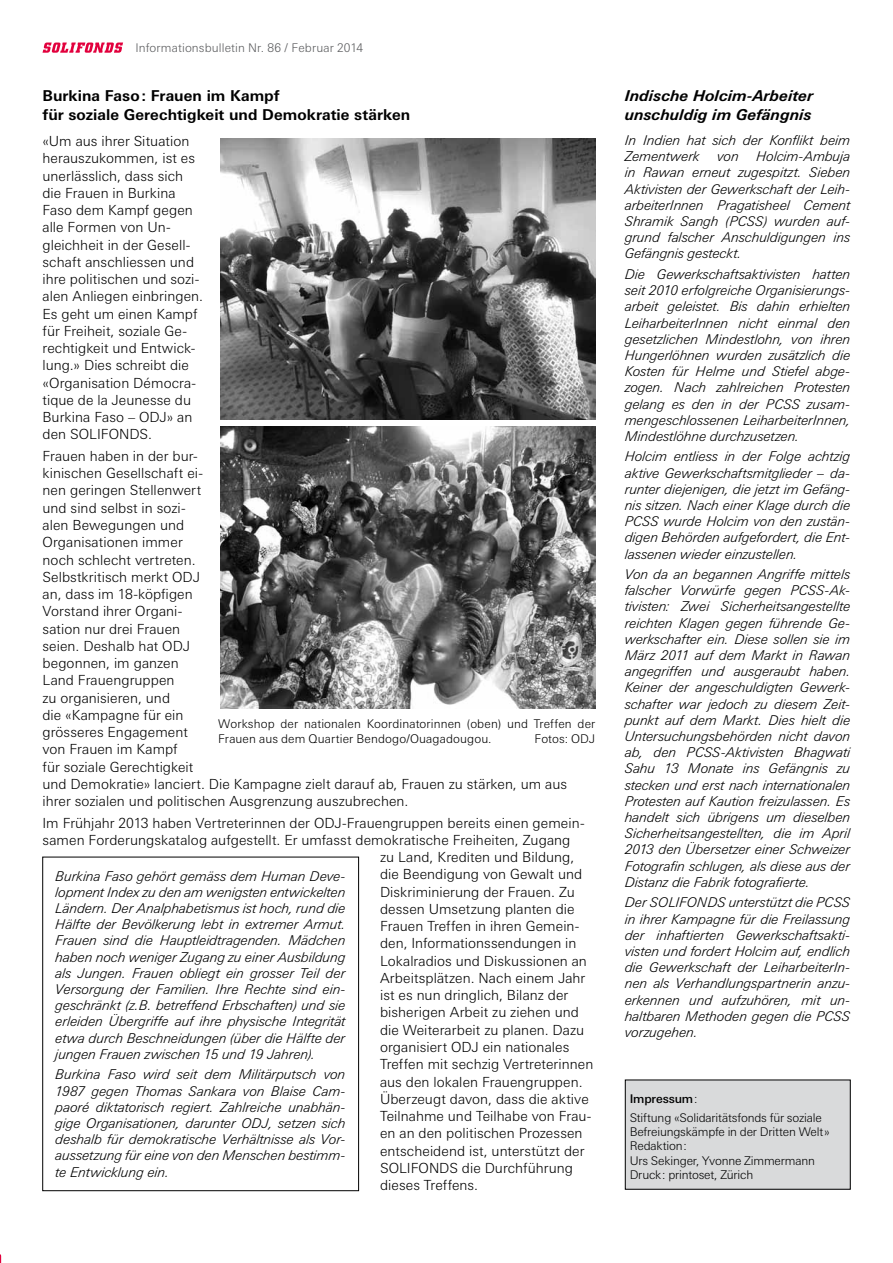
<style>
.page{position:relative;width:893px;height:1263px;background:#fff}
.page>*{position:absolute;margin:0;border:0;box-sizing:border-box;transform-origin:0 0}
.t1{font:700 15px/19.5px "Linotype Univers Basic";letter-spacing:.005em;color:#000}
.t2{font:italic 700 15px/19.5px "Linotype Univers Basic";color:#000}
.t3{font:300 13.95px/17.2px "Linotype Univers Basic";letter-spacing:.005em;color:#000}
.t4{font:italic 300 13.5px/16.2px "Linotype Univers Basic";color:#000;text-align:justify}
.t5{font:300 12px/14.4px "Linotype Univers Basic";letter-spacing:-.01em;color:#000}
.t6{font:300 12px/15px "Linotype Univers Basic";letter-spacing:.01em;color:#000}
.t7{font:300 12px "Linotype Univers Basic";letter-spacing:.01em;color:#5a5b5d}
.s1{font-weight:500}
</style>
<div class="page">
<svg style="left:43px;top:43px;width:80px;height:10px"></svg>
<div style="left:625px;top:1080px;width:225px;height:109px;background:#d9dadb"></div>
<div style="left:43px;top:857px;width:316px;height:334px;border:1px solid #000"></div>
<img style="left:220px;top:138px;width:375px;height:281px">
<img style="left:220px;top:427px;width:375px;height:281px">
<p class="t7" style="left:136px;top:41px;width:229px">Informationsbulletin Nr. 86 / Februar 2014</p>
<p class="t1" style="left:43px;top:86px;width:369px">Burkina Faso: Frauen im Kampf<br>für soziale Gerechtigkeit und Demokratie stärken</p>
<p class="t3" style="left:43px;top:132px;width:162px">«Um aus ihrer Situation herauszukommen, ist es unerlässlich, dass sich die Frauen in Burkina<br>Faso dem Kampf gegen alle Formen von Un&shy;gleichheit in der Gesell&shy;schaft anschliessen und ihre politischen und sozi&shy;alen Anliegen einbringen.<br>Es geht um einen Kampf für Freiheit, soziale Ge&shy;rechtigkeit und Entwick&shy;lung.» Dies schreibt die «Organisation Démocra&shy;tique de la Jeunesse du<br>Burkina Faso – ODJ» an den SOLIFONDS.</p>
<p class="t3" style="left:43px;top:447px;width:526px">Frauen haben in der bur-<br>kinischen Gesellschaft ei-<br>nen geringen Stellenwert<br>und sind selbst in sozi-<br>alen Bewegungen und<br>Organisationen immer<br>noch schlecht vertreten.<br>Selbstkritisch merkt ODJ<br>an, dass im 18-köpfigen<br>Vorstand ihrer Organi-<br>sation nur drei Frauen<br>seien. Deshalb hat ODJ<br>begonnen, im ganzen<br>Land Frauengruppen<br>zu organisieren, und<br>die «Kampagne für ein<br>grösseres Engagement<br>von Frauen im Kampf<br>für soziale Gerechtigkeit<br>und Demokratie» lanciert. Die Kampagne zielt darauf ab, Frauen zu stärken, um aus ihrer sozialen und politischen Ausgrenzung auszubrechen.</p>
<p class="t3" style="left:43px;top:814px;width:544px">Im Frühjahr 2013 haben Vertreterinnen der ODJ-Frauengruppen bereits einen gemein-</p>
<p class="t3" style="left:43px;top:831px;width:529px">samen Forderungskatalog aufgestellt. Er umfasst demokratische Freiheiten, Zugang</p>
<p class="t3" style="left:380px;top:848px;width:196px">zu Land, Krediten und Bildung,</p>
<p class="t3" style="left:380px;top:866px;width:204px">die Beendigung von Gewalt und</p>
<p class="t3" style="left:380px;top:883px;width:196px">Diskriminierung der Frauen. Zu</p>
<p class="t3" style="left:380px;top:900px;width:196px">dessen Umsetzung planten die</p>
<p class="t3" style="left:380px;top:917px;width:201px">Frauen Treffen in ihren Gemein-</p>
<p class="t3" style="left:380px;top:935px;width:198px">den, Informationssendungen in</p>
<p class="t3" style="left:380px;top:952px;width:208px">Lokalradios und Diskussionen an</p>
<p class="t3" style="left:380px;top:969px;width:207px">Arbeitsplätzen. Nach einem Jahr</p>
<p class="t3" style="left:380px;top:986px;width:190px">ist es nun dringlich, Bilanz der</p>
<p class="t3" style="left:380px;top:1004px;width:200px">bisherigen Arbeit zu ziehen und</p>
<p class="t3" style="left:380px;top:1021px;width:206px">die Weiterarbeit zu planen. Dazu</p>
<p class="t3" style="left:380px;top:1038px;width:191px">organisiert ODJ ein nationales</p>
<p class="t3" style="left:380px;top:1055px;width:215px">Treffen mit sechzig Vertreterinnen</p>
<p class="t3" style="left:380px;top:1073px;width:204px">aus den lokalen Frauengruppen.</p>
<p class="t3" style="left:380px;top:1090px;width:210px">Überzeugt davon, dass die aktive</p>
<p class="t3" style="left:380px;top:1107px;width:213px">Teilnahme und Teilhabe von Frau-</p>
<p class="t3" style="left:380px;top:1124px;width:204px">en an den politischen Prozessen</p>
<p class="t3" style="left:380px;top:1142px;width:206px">entscheidend ist, unterstützt der</p>
<p class="t3" style="left:380px;top:1159px;width:194px">SOLIFONDS die Durchführung</p>
<p class="t3" style="left:380px;top:1176px;width:100px">dieses Treffens.</p>
<p class="t6" style="left:218px;top:716px;width:379px">Workshop der nationalen Koordinatorinnen (oben) und Treffen der<br>Frauen aus dem Quartier Bendogo/Ouagadougou.</p>
<p class="t6" style="left:534px;top:731px;width:62px">Fotos: ODJ</p>
<p class="t4" style="left:56px;top:867px;width:292px">Burkina Faso gehört gemäss dem Human Deve&shy;lopment Index zu den am wenigsten entwickelten Ländern. Der Analphabetismus ist hoch, rund die Hälfte der Bevölkerung lebt in extremer Armut.<br>Frauen sind die Hauptleidtragenden. Mädchen haben noch weniger Zugang zu einer Ausbildung als Jungen. Frauen obliegt ein grosser Teil der Versorgung der Familien. Ihre Rechte sind ein&shy;geschränkt (z.B. betreffend Erbschaften) und sie erleiden Übergriffe auf ihre physische Integrität etwa durch Beschneidungen (über die Hälfte der jungen Frauen zwischen 15 und 19 Jahren).</p>
<p class="t4" style="left:56px;top:1066px;width:292px">Burkina Faso wird seit dem Militärputsch von 1987 gegen Thomas Sankara von Blaise Cam&shy;paoré diktatorisch regiert. Zahlreiche unabhän&shy;gige Organisationen, darunter ODJ, setzen sich deshalb für demokratische Verhältnisse als Vor&shy;aussetzung für eine von den Menschen bestimm&shy;te Entwicklung ein.</p>
<p class="t2" style="left:625px;top:86px;width:190px">Indische Holcim-Arbeiter unschuldig im Gefängnis</p>
<p class="t4" style="left:625px;top:132px;width:227px">In Indien hat sich der Konflikt beim<br>Zementwerk</p>
<p class="t4" style="left:625px;top:148px;width:227px;text-indent:131px">Holcim-Ambuja in Rawan erneut zugespitzt. Sieben Aktivisten der Gewerkschaft der Leih&shy;arbeiterInnen Pragatisheel Cement Shramik Sangh (PCSS) wurden auf&shy;grund falscher Anschuldigungen ins Gefängnis gesteckt.</p>
<p class="t4" style="left:625px;top:266px;width:227px">Die Gewerkschaftsaktivisten hatten seit 2010 erfolgreiche Organisierungs&shy;arbeit geleistet. Bis dahin erhielten LeiharbeiterInnen nicht einmal den gesetzlichen Mindestlohn, von ihren Hungerlöhnen wurden zusätzlich die Kosten für Helme und Stiefel abge&shy;zogen. Nach zahlreichen Protesten gelang es den in der PCSS zusam&shy;mengeschlossenen LeiharbeiterInnen, Mindestlöhne durchzusetzen.</p>
<p class="t4" style="left:625px;top:448px;width:227px">Holcim entliess in der Folge achtzig aktive Gewerkschaftsmitglieder – da&shy;runter diejenigen, die jetzt im Gefäng&shy;nis sitzen. Nach einer Klage durch die PCSS wurde Holcim von den zustän&shy;digen Behörden aufgefordert, die Ent&shy;lassenen wieder einzustellen.</p>
<p class="t4" style="left:625px;top:566px;width:227px">Von da an begannen Angriffe mittels falscher Vorwürfe gegen PCSS-Ak&shy;tivisten: Zwei Sicherheitsangestellte reichten Klagen gegen führende Ge&shy;werkschafter ein. Diese sollen sie im März 2011 auf dem Markt in Rawan angegriffen und ausgeraubt haben.<br>Keiner der angeschuldigten Gewerk&shy;schafter war jedoch zu diesem Zeit&shy;punkt auf dem Markt. Dies hielt die Untersuchungsbehörden nicht davon ab, den PCSS-Aktivisten Bhagwati Sahu 13 Monate ins Gefängnis zu stecken und erst nach internationalen Protesten auf Kaution freizulassen. Es handelt sich übrigens um dieselben Sicherheitsangestellten, die im April 2013 den Übersetzer einer Schweizer Fotografin schlugen, als diese aus der Distanz die Fabrik fotografierte.</p>
<p class="t4" style="left:625px;top:894px;width:227px">Der SOLIFONDS unterstützt die PCSS in ihrer Kampagne für die Freilassung der inhaftierten Gewerkschaftsakti&shy;visten und fordert Holcim auf, endlich die Gewerkschaft der LeiharbeiterIn&shy;nen als Verhandlungspartnerin anzu&shy;erkennen und aufzuhören, mit un&shy;haltbaren Methoden gegen die PCSS vorzugehen.</p>
<p class="t4" style="left:717px;top:148px;width:23px">von</p>
<p class="t5" style="left:630px;top:1089px;width:194px;line-height:18.6px"><span class="s1">Impressum</span>:<br>Stiftung «Solidaritätsfonds für soziale</p>
<p class="t5" style="left:630px;top:1124px;width:202px">Befreiungskämpfe in der Dritten Welt»<br>Redaktion:<br>Urs Sekinger, Yvonne Zimmermann<br>Druck: printoset, Zürich</p>
</div>
